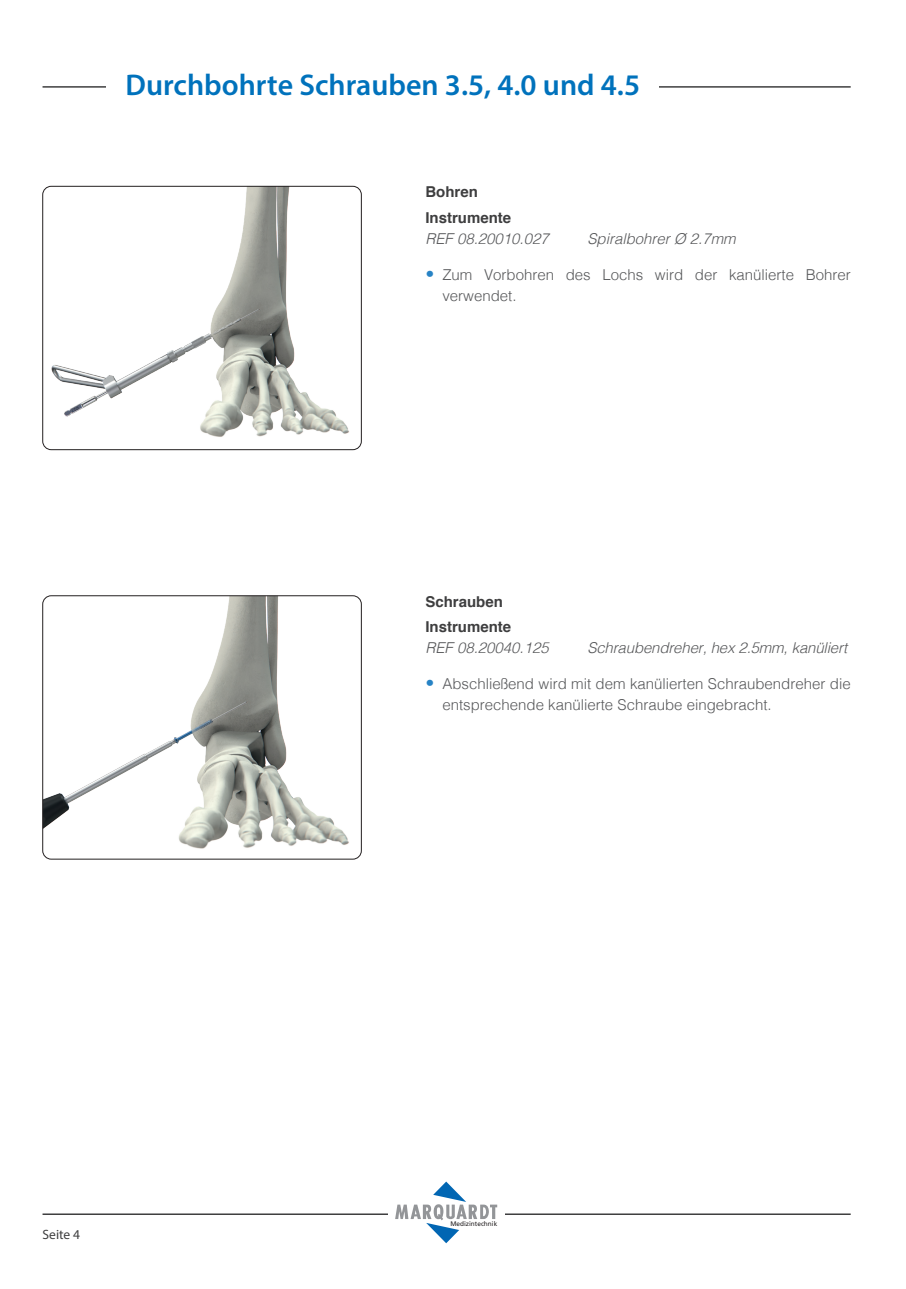
<style>
.page{position:relative;width:906px;height:1289px;background:#fff}
.page>*{position:absolute;margin:0;border:0;box-sizing:border-box;transform-origin:0 0}
.t1{font:600 30px "Myriad Pro";color:#0072bc}
.t2{font:300 15px/21px "Helvetica";color:#57585a}
.t3{font:italic 300 15px "Helvetica";color:#57585a}
.t4{font:700 15px/25.5px "Helvetica";color:#3e3e3f}
.t5{font:13.5px "Myriad Pro";color:#3e3e3f}
.t6{font:6.6px "Frutiger LT Std";color:#231f20}
.s1{font-family:"Frutiger LT Com";font-stretch:condensed;font-size:18px;color:#2783c5}
</style>
<div class="page">
<hr style="left:43px;top:86px;width:807px;height:2px;background:#3e3e3f">
<hr style="left:43px;top:1213px;width:807px;height:1px;background:#3e3e3f">
<div style="left:388px;top:1181px;width:117px;height:62px;background:#fff"></div>
<svg style="left:395px;top:1181px;width:102px;height:62px"></svg>
<div style="left:106px;top:77px;width:553px;height:18px;background:#fff"></div>
<img style="left:51px;top:188px;width:298px;height:249px">
<div style="left:43px;top:186px;width:318px;height:264px;border:1px solid #231f20;border-radius:9px"></div>
<img style="left:43px;top:595px;width:306px;height:264px">
<div style="left:43px;top:595px;width:318px;height:264px;border:1px solid #231f20;border-radius:9px"></div>
<h1 class="t1" style="left:126px;top:66px;width:516px">Durchbohrte Schrauben 3.5, 4.0 und 4.5</h1>
<p class="t4" style="left:425px;top:179px;width:87px">Bohren<br>Instrumente</p>
<p class="t3" style="left:425px;top:226px;width:125px">REF 08.20010.027</p>
<p class="t3" style="left:587px;top:226px;width:150px">Spiralbohrer Ø 2.7mm</p>
<p class="t2" style="left:442px;top:263px;width:410px;text-indent:-17px"><span class="s1">•</span> Zum Vorbohren des Lochs wird der kanülierte Bohrer verwendet.</p>
<p class="t4" style="left:425px;top:589px;width:87px">Schrauben<br>Instrumente</p>
<p class="t3" style="left:425px;top:635px;width:125px">REF 08.20040.125</p>
<p class="t3" style="left:587px;top:635px;width:261px">Schraubendreher, hex 2.5mm, kanüliert</p>
<p class="t2" style="left:442px;top:672px;width:410px;text-indent:-17px"><span class="s1">•</span> Abschließend wird mit dem kanülierten Schraubendreher die entsprechende kanülierte Schraube eingebracht.</p>
<p class="t5" style="left:43px;top:1226px;width:39px">Seite 4</p>
<p class="t6" style="left:450px;top:1219px;width:48px">Medizintechnik</p>
</div>
